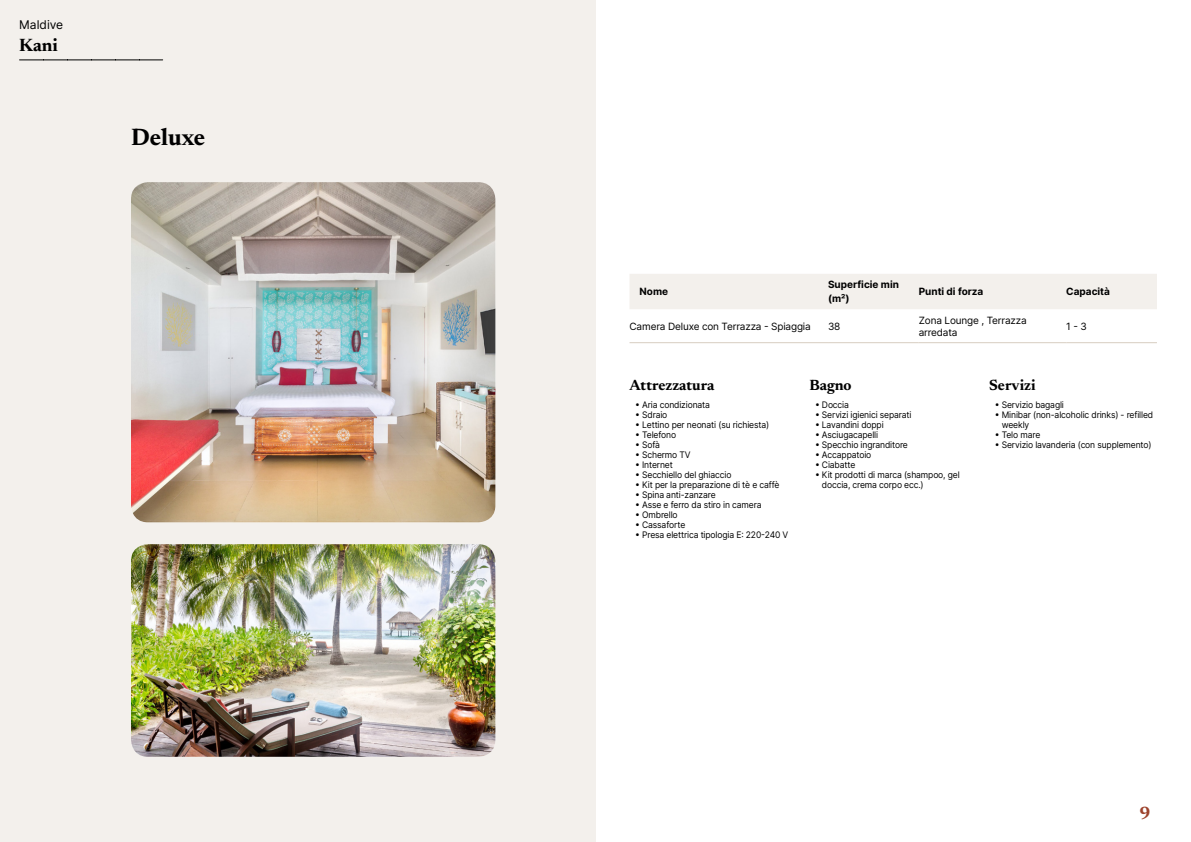
<style>
.page{position:relative;width:1191px;height:842px;background:#fff}
.page>*{position:absolute;margin:0;border:0;box-sizing:border-box;transform-origin:0 0}
.t1{font:700 24px "Newsreader 24 pt";color:#000}
.t2{font:700 18px "Newsreader 24 pt";color:#000}
.t3{font:700 18px "Newsreader 24 pt";color:#9d432c}
.t4{font:700 15px "Newsreader 24 pt";color:#000}
.t5{font:12px "Inter";color:#000}
.t6{font:10px/12px "Inter";letter-spacing:-.015em;color:#000}
.t7{font:700 10px/14px "Inter";color:#000}
.t8{font:9px/10px "Inter";letter-spacing:-.015em;color:#000;scale:.95 1}
</style>
<div class="page">
<div style="left:0;top:0;width:595px;height:842px;background:#f3f0ec"></div>
<img style="left:131px;top:182px;width:364px;height:340px">
<img style="left:131px;top:544px;width:364px;height:213px">
<svg style="left:20px;top:60px;width:143px;height:1px"></svg>
<div style="left:630px;top:274px;width:527px;height:35px;background:#f3f0ec"></div>
<hr style="left:629px;top:342px;width:199px;height:1px;background:#d7cdc1">
<hr style="left:828px;top:342px;width:90px;height:1px;background:#d7cdc1">
<hr style="left:918px;top:342px;width:148px;height:1px;background:#d7cdc1">
<hr style="left:1066px;top:342px;width:91px;height:1px;background:#d7cdc1">
<h3 class="t5" style="left:19px;top:15px;width:46px">Maldive</h3>
<h2 class="t2" style="left:19px;top:32px;width:40px">Kani</h2>
<h1 class="t1" style="left:131px;top:120px;width:76px">Deluxe</h1>
<p class="t7" style="left:639px;top:284px;width:30px">Nome</p>
<p class="t7" style="left:828px;top:277px;width:72px">Superficie min (m²)</p>
<p class="t7" style="left:918px;top:284px;width:66px">Punti di forza</p>
<p class="t7" style="left:1066px;top:284px;width:45px">Capacità</p>
<p class="t6" style="left:629px;top:320px;width:183px">Camera Deluxe con Terrazza - Spiaggia</p>
<p class="t6" style="left:828px;top:320px;width:14px">38</p>
<p class="t6" style="left:918px;top:314px;width:109px">Zona Lounge , Terrazza arredata</p>
<p class="t6" style="left:1066px;top:320px;width:22px">1 - 3</p>
<h3 class="t4" style="left:629px;top:374px;width:86px">Attrezzatura</h3>
<p class="t8" style="left:635px;top:400px;width:80px">• Aria condizionata</p>
<p class="t8" style="left:635px;top:410px;width:35px">• Sdraio</p>
<p class="t8" style="left:635px;top:420px;width:143px">• Lettino per neonati (su richiesta)</p>
<p class="t8" style="left:635px;top:430px;width:45px">• Telefono</p>
<p class="t8" style="left:635px;top:440px;width:28px">• Sofà</p>
<p class="t8" style="left:635px;top:450px;width:60px">• Schermo TV</p>
<p class="t8" style="left:635px;top:460px;width:41px">• Internet</p>
<p class="t8" style="left:635px;top:470px;width:103px">• Secchiello del ghiaccio</p>
<p class="t8" style="left:635px;top:480px;width:153px">• Kit per la preparazione di tè e caffè</p>
<p class="t8" style="left:635px;top:490px;width:86px">• Spina anti-zanzare</p>
<p class="t8" style="left:635px;top:500px;width:134px">• Asse e ferro da stiro in camera</p>
<p class="t8" style="left:635px;top:510px;width:46px">• Ombrello</p>
<p class="t8" style="left:635px;top:520px;width:54px">• Cassaforte</p>
<p class="t8" style="left:635px;top:530px;width:163px">• Presa elettrica tipologia E: 220-240 V</p>
<h3 class="t4" style="left:809px;top:374px;width:44px">Bagno</h3>
<p class="t8" style="left:815px;top:400px;width:37px">• Doccia</p>
<p class="t8" style="left:815px;top:410px;width:103px">• Servizi igienici separati</p>
<p class="t8" style="left:815px;top:420px;width:74px">• Lavandini doppi</p>
<p class="t8" style="left:815px;top:430px;width:68px">• Asciugacapelli</p>
<p class="t8" style="left:815px;top:440px;width:99px">• Specchio ingranditore</p>
<p class="t8" style="left:815px;top:450px;width:61px">• Accappatoio</p>
<p class="t8" style="left:815px;top:460px;width:44px">• Ciabatte</p>
<p class="t8" style="left:822px;top:470px;width:147px;text-indent:-7px">• Kit prodotti di marca (shampoo, gel doccia, crema corpo ecc.)</p>
<h3 class="t4" style="left:989px;top:374px;width:48px">Servizi</h3>
<p class="t8" style="left:994px;top:400px;width:74px">• Servizio bagagli</p>
<p class="t8" style="left:1001px;top:410px;width:161px;text-indent:-7px">• Minibar (non-alcoholic drinks) - refilled weekly</p>
<p class="t8" style="left:994px;top:430px;width:49px">• Telo mare</p>
<p class="t8" style="left:994px;top:440px;width:166px">• Servizio lavanderia (con supplemento)</p>
<h2 class="t3" style="left:1139px;top:800px;width:13px">9</h2>
</div>
